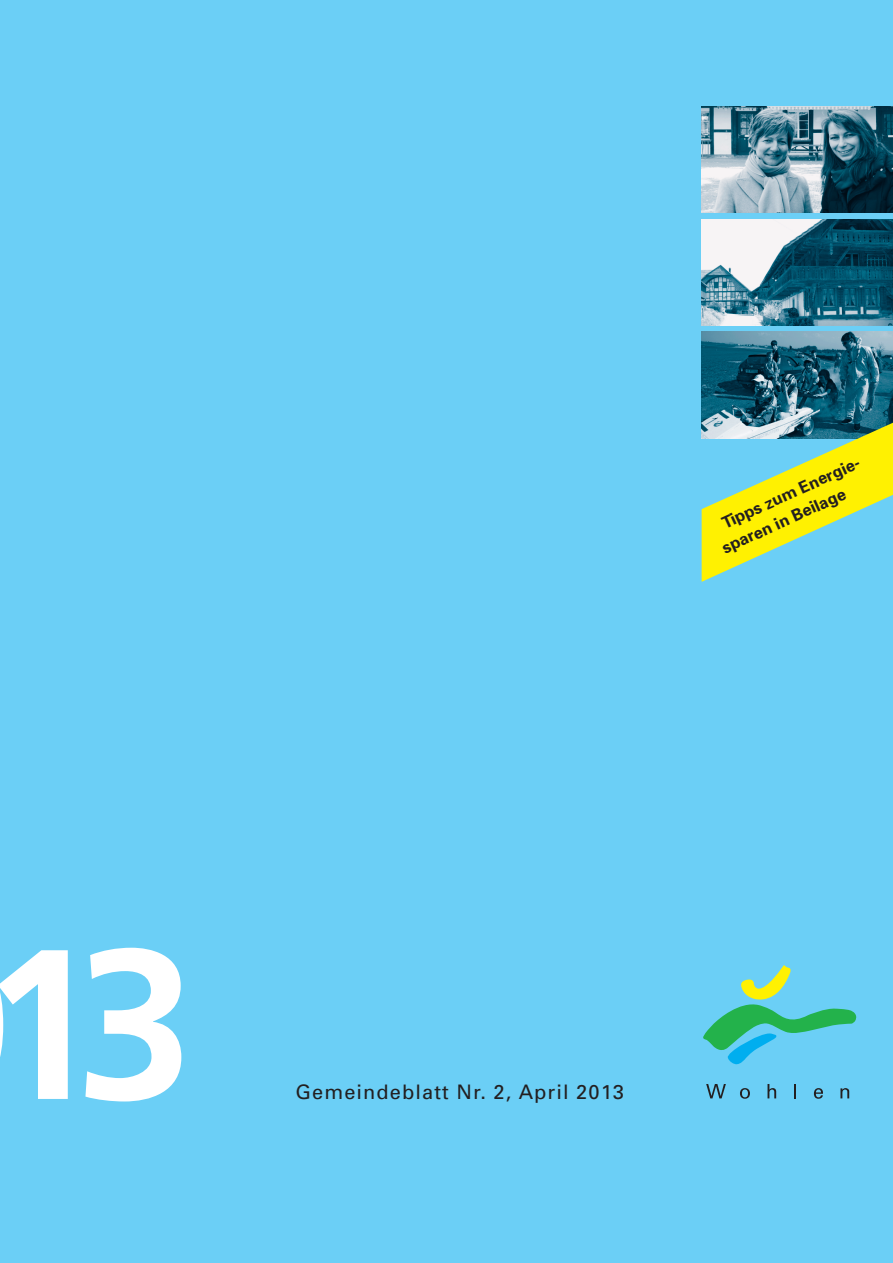
<style>
.page{position:relative;width:893px;height:1263px;background:#6bcff6}
.page>*{position:absolute;margin:0;border:0;box-sizing:border-box;transform-origin:0 0}
.t1{font:700 213px "Frutiger";color:#fff}
.t2{font:19.95px "Univers";letter-spacing:.055em;color:#231f20}
.t3{font:700 16.5px/22.6px "Univers";color:#231f20}
</style>
<div class="page">
<img style="left:702px;top:106px;width:191px;height:107px">
<img style="left:702px;top:332px;width:191px;height:85px">
<svg style="left:703px;top:965px;width:153px;height:99px"></svg>
<svg style="left:706px;top:1084px;width:20px;height:14px"></svg>
<svg style="left:740px;top:1088px;width:10px;height:11px"></svg>
<svg style="left:767px;top:1084px;width:9px;height:14px"></svg>
<svg style="left:794px;top:1084px;width:2px;height:14px"></svg>
<svg style="left:814px;top:1088px;width:9px;height:11px"></svg>
<svg style="left:840px;top:1088px;width:9px;height:10px"></svg>
<img style="left:702px;top:219px;width:191px;height:106px">
<svg style="left:702px;top:417px;width:191px;height:165px"></svg>
<p class="t3" style="left:709px;top:518px;width:164px;text-indent:10px;rotate:-24deg">Tipps zum Energie&shy;sparen in Beilage</p>
<h1 class="t1" style="left:-19px;top:939px;width:215px">13</h1>
<p class="t2" style="left:296px;top:1084px;width:330px">Gemeindeblatt Nr. 2, April 2013</p>
</div>
